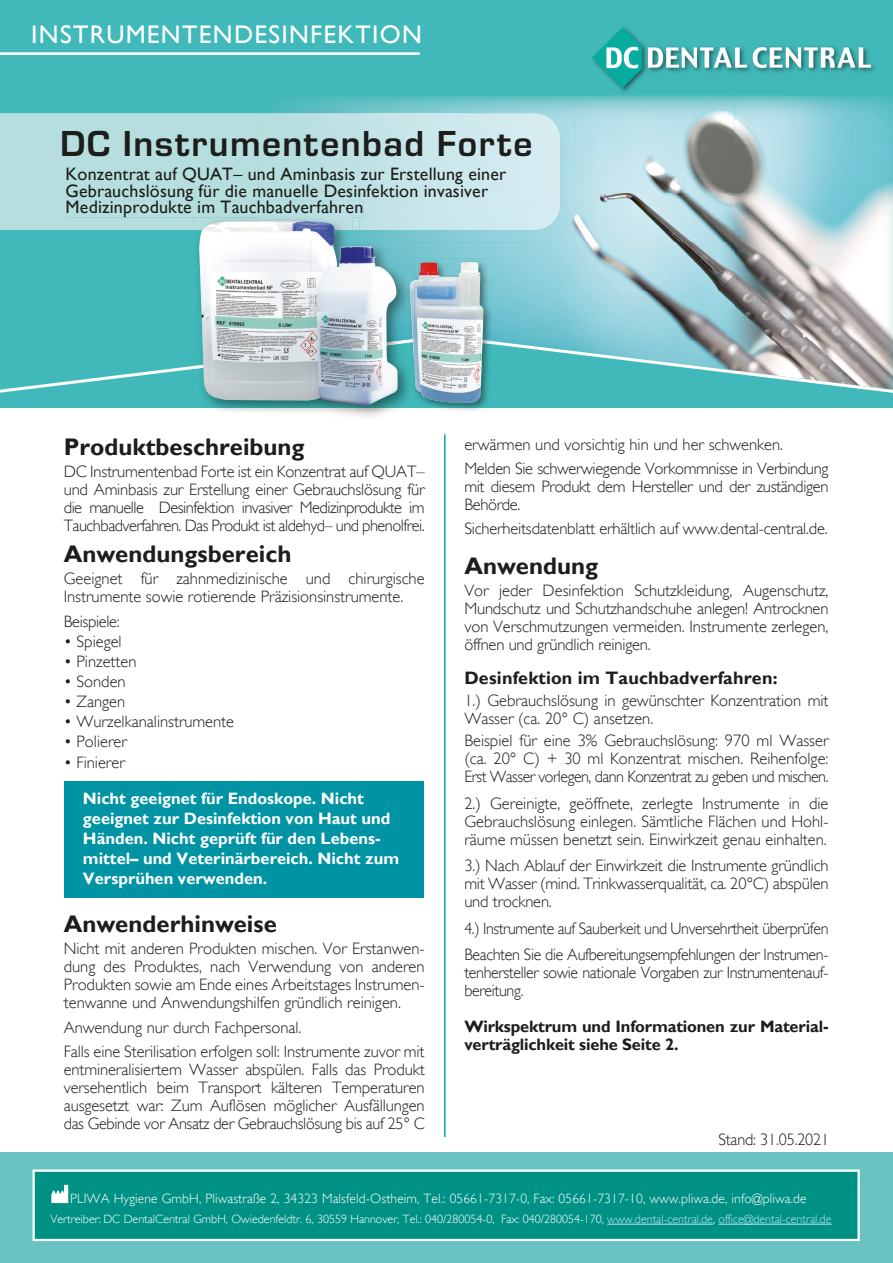
<style>
.page{position:relative;width:893px;height:1263px;background:#fff}
.page>*{position:absolute;margin:0;border:0;box-sizing:border-box;transform-origin:0 0}
.t1{font:700 37.5px "Eurostile";letter-spacing:.04em;color:#1d1d1b}
.t2{font:25.5px "Gill Sans";letter-spacing:.05em;color:#fff}
.t3{font:700 24px "Gill Sans";color:#1d1d1b}
.t4{font:18px/16.5px "Gill Sans";letter-spacing:.01em;color:#1d1d1b}
.t5{font:700 18px "Gill Sans";letter-spacing:.01em;color:#1d1d1b}
.t6{font:300 16.5px/18px "Gill Sans";letter-spacing:-.01em;color:#1d1d1b;text-align:justify}
.t7{font:700 16.5px/19.8px "Gill Sans";color:#fff}
.t8{font:300 16.5px/26.5px "Gill Sans";letter-spacing:-.01em;color:#1d1d1b;scale:.96 1}
.t9{font:700 16.5px/18px "Gill Sans";letter-spacing:-.01em;color:#1d1d1b}
.t10{font:300 13.5px "Gill Sans";letter-spacing:.01em;color:#fff}
.t11{font:300 12px "Gill Sans";color:#fff}
.s1{color:#bde4fa}
</style>
<div class="page">
<div style="left:0;top:1152px;width:893px;height:111px;background:#69c2c3"></div>
<svg style="left:33px;top:1169px;width:827px;height:72px;background:#11988d"></svg>
<div style="left:0;top:0;width:893px;height:404px;background:#41b9ba"></div>
<img style="left:417px;top:95px;width:476px;height:49px">
<img style="left:283px;top:96px;width:134px;height:17px">
<img style="left:523px;top:144px;width:370px;height:147px">
<img style="left:364px;top:230px;width:159px;height:12px">
<svg style="left:353px;top:230px;width:11px;height:10px"></svg>
<img style="left:414px;top:242px;width:109px;height:49px">
<img style="left:493px;top:291px;width:400px;height:44px">
<img style="left:593px;top:27px;width:277px;height:61px">
<hr style="left:444px;top:434px;width:2px;height:703px;background:#00a8a8">
<hr style="left:0;top:52px;width:420px;height:3px;background:#fff">
<svg style="left:0;top:335px;width:893px;height:73px"></svg>
<img style="left:259px;top:113px;width:301px;height:117px">
<div style="left:0;top:113px;width:259px;height:117px;background:#b6dede"></div>
<img style="left:259px;top:201px;width:104px;height:16px">
<img style="left:335px;top:230px;width:18px;height:16px">
<img style="left:193px;top:245px;width:6px;height:120px">
<img style="left:193px;top:368px;width:117px;height:40px">
<img style="left:193px;top:215px;width:160px;height:15px">
<img style="left:259px;top:215px;width:94px;height:2px">
<img style="left:199px;top:221px;width:136px;height:179px">
<img style="left:414px;top:258px;width:79px;height:81px">
<img style="left:353px;top:339px;width:140px;height:73px">
<img style="left:353px;top:342px;width:140px;height:66px">
<img style="left:414px;top:262px;width:69px;height:141px">
<img style="left:353px;top:240px;width:61px;height:106px">
<img style="left:310px;top:400px;width:43px;height:8px">
<img style="left:310px;top:240px;width:27px;height:160px">
<img style="left:409px;top:280px;width:5px;height:85px">
<img style="left:316px;top:246px;width:82px;height:160px">
<hr style="left:607px;top:1224px;width:106px;height:1px;background:#bde4fa">
<hr style="left:718px;top:1224px;width:113px;height:1px;background:#bde4fa">
<img style="left:50px;top:1185px;width:18px;height:19px">
<div style="left:64px;top:781px;width:360px;height:117px;background:#0093a4"></div>
<h2 class="t2" style="left:31px;top:20px;width:392px">INSTRUMENTENDESINFEKTION</h2>
<h1 class="t1" style="left:60px;top:117px;width:474px">DC Instrumentenbad Forte</h1>
<p class="t4" style="left:66px;top:166px;width:442px">Konzentrat auf QUAT– und Aminbasis zur Erstellung einer<br>Gebrauchslösung für die manuelle Desinfektion invasiver<br>Medizinprodukte im Tauchbadverfahren</p>
<h3 class="t3" style="left:64px;top:433px;width:242px">Produktbeschreibung</h3>
<p class="t6" style="left:64px;top:463px;width:362px">DC Instrumentenbad Forte ist ein Konzentrat auf QUAT– und Aminbasis zur Erstellung einer Gebrauchslösung für die manuelle Desinfektion invasiver Medizinprodukte im Tauchbad verfahren. Das Produkt ist aldehyd– und phenolfrei.</p>
<h3 class="t3" style="left:64px;top:540px;width:229px">Anwendungsbereich</h3>
<p class="t6" style="left:64px;top:570px;width:362px">Geeignet für zahnmedizinische und chirurgische<br>Instrumente sowie rotierende Präzisionsinstrumente.</p>
<p class="t6" style="left:64px;top:612px;width:57px">Beispiele:</p>
<p class="t6" style="left:64px;top:632px;width:59px">• Spiegel</p>
<p class="t6" style="left:64px;top:652px;width:74px">• Pinzetten</p>
<p class="t6" style="left:64px;top:673px;width:63px">• Sonden</p>
<p class="t6" style="left:64px;top:693px;width:63px">• Zangen</p>
<p class="t6" style="left:64px;top:713px;width:172px">• Wurzelkanalinstrumente</p>
<p class="t6" style="left:64px;top:733px;width:65px">• Polierer</p>
<p class="t6" style="left:64px;top:753px;width:63px">• Finierer</p>
<p class="t7" style="left:83px;top:789px;width:318px">Nicht geeignet für Endoskope. Nicht geeignet zur Desinfektion von Haut und Händen. Nicht geprüft für den Lebens&shy;mittel– und Veterinärbereich. Nicht zum Versprühen verwenden.</p>
<h3 class="t3" style="left:64px;top:910px;width:215px">Anwenderhinweise</h3>
<p class="t6" style="left:64px;top:940px;width:362px">Nicht mit anderen Produkten mischen. Vor Erstanwen&shy;dung des Produktes, nach Verwendung von anderen Produkten sowie am Ende eines Arbeitstages Instrumen&shy;tenwanne und Anwendungshilfen gründlich reinigen.</p>
<p class="t6" style="left:64px;top:1015px;width:362px;line-height:24.3px">Anwendung nur durch Fachpersonal.<br>Falls eine Sterilisation erfolgen soll: Instrumente zuvor mit</p>
<p class="t6" style="left:64px;top:1061px;width:362px">entmineralisiertem Wasser abspülen. Falls das Produkt versehentlich beim Transport kälteren Temperaturen ausgesetzt war: Zum Auflösen möglicher Ausfällungen das Gebinde vor Ansatz der Gebrauchslösung bis auf 25° C</p>
<p class="t6" style="left:464px;top:432px;width:366px;line-height:24.3px">erwärmen und vorsichtig hin und her schwenken.<br>Melden Sie schwerwiegende Vorkommnisse in Verbindung</p>
<p class="t6" style="left:464px;top:478px;width:366px">mit diesem Produkt dem Hersteller und der zuständigen<br>Behörde.</p>
<p class="t6" style="left:464px;top:520px;width:365px">Sicherheitsdatenblatt erhältlich auf www.dental-central.de.</p>
<h3 class="t3" style="left:464px;top:552px;width:135px">Anwendung</h3>
<p class="t6" style="left:464px;top:582px;width:366px">Vor jeder Desinfektion Schutzkleidung, Augenschutz, Mundschutz und Schutzhandschuhe anlegen! Antrocknen von Verschmutzungen vermeiden. Instrumente zerlegen, öffnen und gründlich reinigen.</p>
<p class="t5" style="left:464px;top:667px;width:315px">Desinfektion im Tauchbadverfahren:</p>
<p class="t6" style="left:464px;top:692px;width:366px">1.) Gebrauchslösung in gewünschter Konzentration mit<br>Wasser (ca. 20° C) ansetzen.</p>
<p class="t6" style="left:464px;top:732px;width:366px">Beispiel für eine 3% Gebrauchslösung: 970 ml Wasser (ca. 20° C) + 30 ml Konzentrat mischen. Reihenfolge:<br>Erst Wasser vorlegen, dann Konzentrat zu geben und mischen.</p>
<p class="t6" style="left:464px;top:794px;width:366px">2.) Gereinigte, geöffnete, zerlegte Instrumente in die Gebrauchslösung einlegen. Sämtliche Flächen und Hohl&shy;räume müssen benetzt sein. Einwirkzeit genau einhalten.</p>
<p class="t6" style="left:464px;top:857px;width:366px">3.) Nach Ablauf der Einwirkzeit die Instrumente gründlich mit Wasser (mind. Trinkwasserqualität, ca. 20°C) abspülen und trocknen.</p>
<p class="t8" style="left:464px;top:915px;width:381px">4.) Instrumente auf Sauberkeit und Unversehrtheit überprüfen<br>Beachten Sie die Aufbereitungsempfehlungen der Instrumen-</p>
<p class="t6" style="left:464px;top:964px;width:366px">tenhersteller sowie nationale Vorgaben zur Instrumentenauf&shy;bereitung.</p>
<p class="t9" style="left:464px;top:1018px;width:366px">Wirkspektrum und Informationen zur Material&shy;verträglichkeit siehe Seite 2.</p>
<p class="t6" style="left:718px;top:1131px;width:112px">Stand: 31.05.2021</p>
<p class="t10" style="left:70px;top:1191px;width:738px">PLIWA Hygiene GmbH, Pliwastraße 2, 34323 Malsfeld-Ostheim, Tel.: 05661-7317-0, Fax: 05661-7317-10, www.pliwa.de, info@pliwa.de</p>
<p class="t11" style="left:50px;top:1212px;width:783px">Vertreiber: DC DentalCentral GmbH, Owiedenfeldtr. 6, 30559 Hannover, Tel.: 040/280054-0, Fax: 040/280054-170, <span class="s1">www.dental-central.de</span>, <span class="s1">office@dental-central.de</span></p>
</div>
